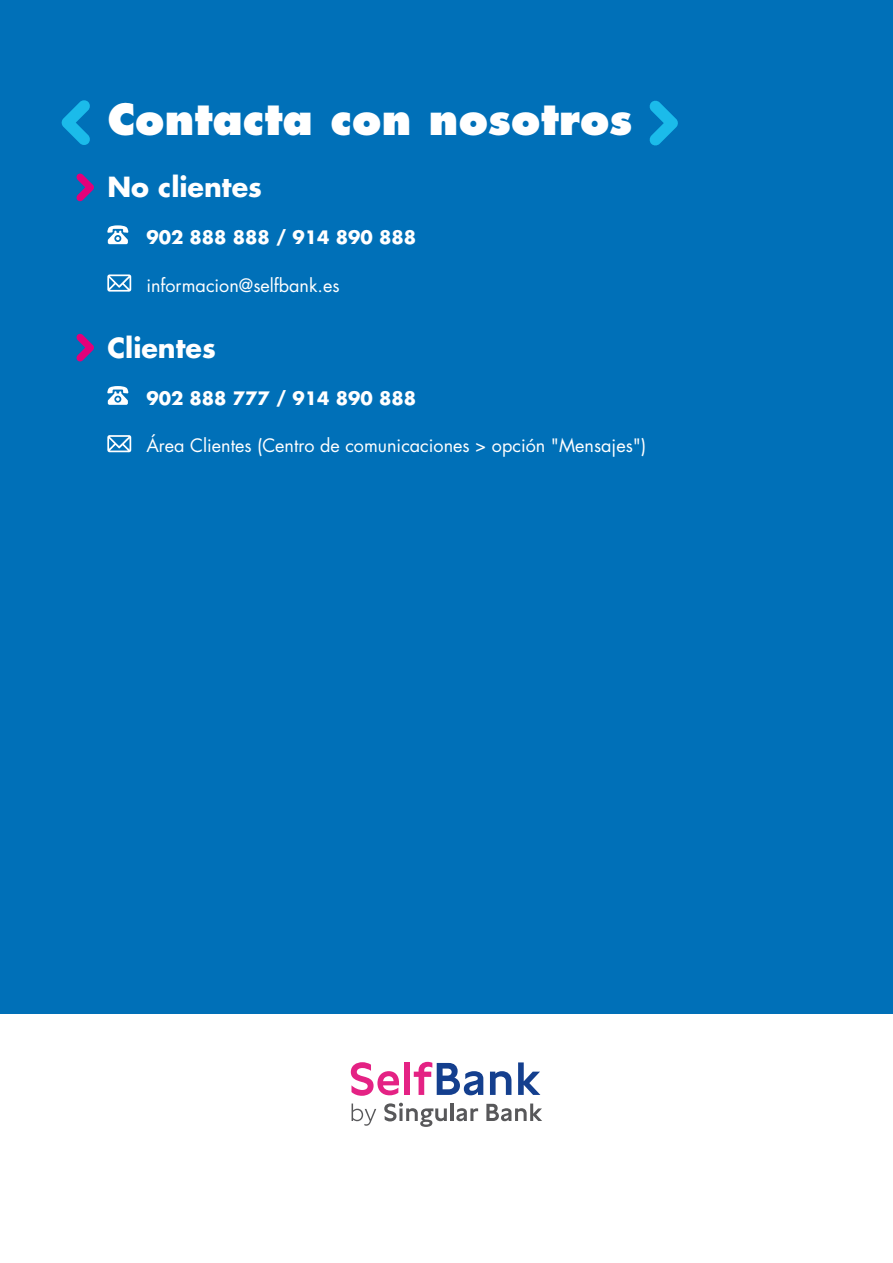
<style>
.page{position:relative;width:893px;height:1263px;background:#fff}
.page>*{position:absolute;margin:0;border:0;box-sizing:border-box;transform-origin:0 0}
.t1{font:800 42px "Futura Std";color:#fff}
.t2{font:700 27px "Futura Std";color:#fff}
.t3{font:18px "Futura Std";color:#fff}
.t4{font:700 18px "Futura Std";color:#fff}
</style>
<div class="page">
<div style="left:0;top:0;width:893px;height:1014px;background:#0070b8"></div>
<svg style="left:61px;top:100px;width:29px;height:45px"></svg>
<svg style="left:649px;top:100px;width:29px;height:46px"></svg>
<svg style="left:107px;top:225px;width:21px;height:19px"></svg>
<svg style="left:107px;top:274px;width:24px;height:18px"></svg>
<svg style="left:107px;top:386px;width:21px;height:19px"></svg>
<svg style="left:107px;top:435px;width:24px;height:17px"></svg>
<svg style="left:76px;top:173px;width:18px;height:29px"></svg>
<svg style="left:76px;top:333px;width:18px;height:29px"></svg>
<svg style="left:352px;top:1103px;width:24px;height:23px"></svg>
<svg style="left:384px;top:1103px;width:63px;height:24px"></svg>
<hr style="left:450px;top:1103px;width:4px;height:18px;background:#58585a">
<svg style="left:456px;top:1108px;width:22px;height:13px"></svg>
<svg style="left:486px;top:1103px;width:56px;height:18px"></svg>
<svg style="left:351px;top:1062px;width:48px;height:34px"></svg>
<div style="left:404px;top:1062px;width:6px;height:33px;background:#e42284"></div>
<svg style="left:414px;top:1062px;width:69px;height:33px"></svg>
<svg style="left:490px;top:1071px;width:21px;height:24px"></svg>
<svg style="left:518px;top:1062px;width:22px;height:33px"></svg>
<h1 class="t1" style="left:107px;top:93px;width:526px">Contacta con nosotros</h1>
<h2 class="t2" style="left:107px;top:169px;width:156px">No clientes</h2>
<p class="t4" style="left:146px;top:226px;width:271px">902 888 888 / 914 890 888</p>
<p class="t3" style="left:146px;top:273px;width:195px">informacion@selfbank.es</p>
<h2 class="t2" style="left:107px;top:330px;width:110px">Clientes</h2>
<p class="t4" style="left:146px;top:386px;width:271px">902 888 777 / 914 890 888</p>
<p class="t3" style="left:146px;top:434px;width:501px">Área Clientes (Centro de comunicaciones &gt; opción "Mensajes")</p>
</div>
